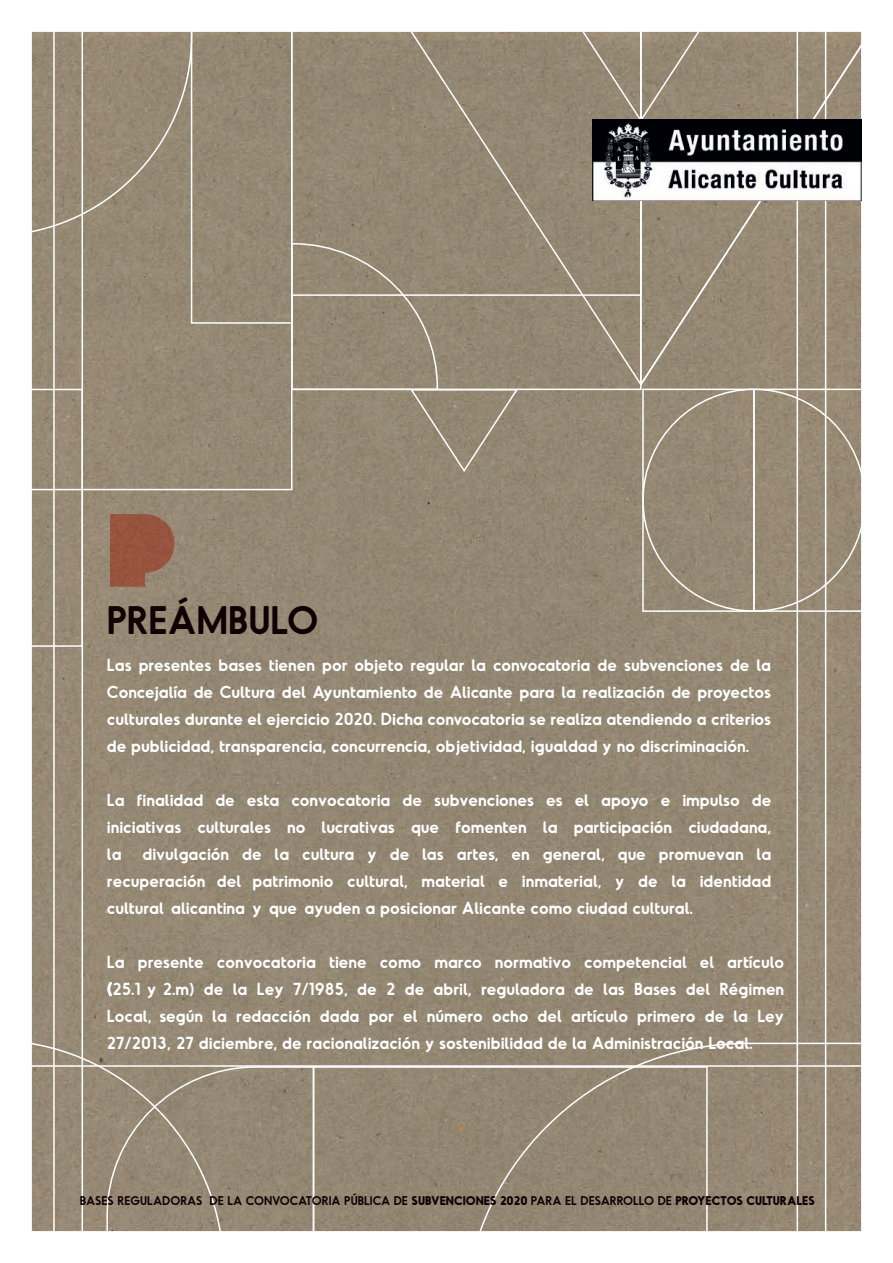
<style>
.page{position:relative;width:893px;height:1263px;background:#fff}
.page>*{position:absolute;margin:0;border:0;box-sizing:border-box;transform-origin:0 0}
.t1{font:600 37.65px "Odudo Soft";color:#120004}
.t2{font:600 16.5px/27px "Odudo Soft";color:#fff;text-align:justify}
.t3{font:600 12px "Odudo Soft";color:#120004}
.s1{font-weight:700}
</style>
<div class="page">
<div style="left:31px;top:387px;width:831px;height:678px;background:#948873"></div>
<div style="left:31px;top:31px;width:610px;height:460px;background:#958974"></div>
<div style="left:18px;top:389px;width:65px;height:258px;border:2px solid #fff"></div>
<div style="left:53px;top:0;width:30px;height:1236px;border:2px solid #fff"></div>
<div style="left:797px;top:0;width:29px;height:1236px;border:2px solid #fff"></div>
<svg style="left:31px;top:0;width:160px;height:237px;background:#a79c8a"></svg>
<svg style="left:462px;top:1042px;width:400px;height:194px;background:#9a8d7a"></svg>
<svg style="left:31px;top:1039px;width:194px;height:197px;background:#9d917e"></svg>
<svg style="left:388px;top:31px;width:251px;height:356px;background:#948874"></svg>
<svg style="left:639px;top:0;width:223px;height:387px;background:#a09582"></svg>
<svg style="left:641px;top:388px;width:221px;height:225px;background:#9a8e79"></svg>
<svg style="left:106px;top:1065px;width:209px;height:171px;background:#9b8f7c"></svg>
<svg style="left:313px;top:1066px;width:395px;height:170px;background:#988c79"></svg>
<svg style="left:290px;top:242px;width:229px;height:231px;background:#968b77"></svg>
<svg style="left:560px;top:0;width:161px;height:123px"></svg>
<div style="left:191px;top:0;width:101px;height:324px;border:2px solid #fff"></div>
<div style="left:642px;top:389px;width:233px;height:223px;border:2px solid #fff"></div>
<img style="left:593px;top:120px;width:268px;height:80px">
<img style="left:110px;top:514px;width:65px;height:73px">
<h1 class="t1" style="left:107px;top:596px;width:213px">PREÁMBULO</h1>
<p class="t2" style="left:107px;top:651px;width:666px">Las presentes bases tienen por objeto regular la convocatoria de subvenciones de la Concejalía de Cultura del Ayuntamiento de Alicante para la realización de proyectos culturales durante el ejercicio 2020. Dicha convocatoria se realiza atendiendo a criterios de publicidad, transparencia, concurrencia, objetividad, igualdad y no discriminación.</p>
<p class="t2" style="left:107px;top:786px;width:666px">La finalidad de esta convocatoria de subvenciones es el apoyo e impulso de iniciativas culturales no lucrativas que fomenten la participación ciudadana, la</p>
<p class="t2" style="left:107px;top:840px;width:666px;text-indent:36px">divulgación de la cultura y de las artes, en general, que promuevan la recuperación del patrimonio cultural, material e inmaterial, y de la identidad cultural alicantina y que ayuden a posicionar Alicante como ciudad cultural.</p>
<p class="t2" style="left:107px;top:948px;width:679px">La presente convocatoria tiene como marco normativo competencial el artículo (25.1 y 2.m) de la Ley 7/1985, de 2 de abril, reguladora de las Bases del Régimen Local, según la redacción dada por el número ocho del artículo primero de la Ley 27/2013, 27 diciembre, de racionalización y sostenibilidad de la Administración Local.</p>
<p class="t3" style="left:80px;top:1193px;width:737px">BASES REGULADORAS DE LA CONVOCATORIA PÚBLICA DE <span class="s1">SUBVENCIONES 2020</span> PARA EL DESARROLLO DE <span class="s1">PROYECTOS CULTURALES</span></p>
</div>
